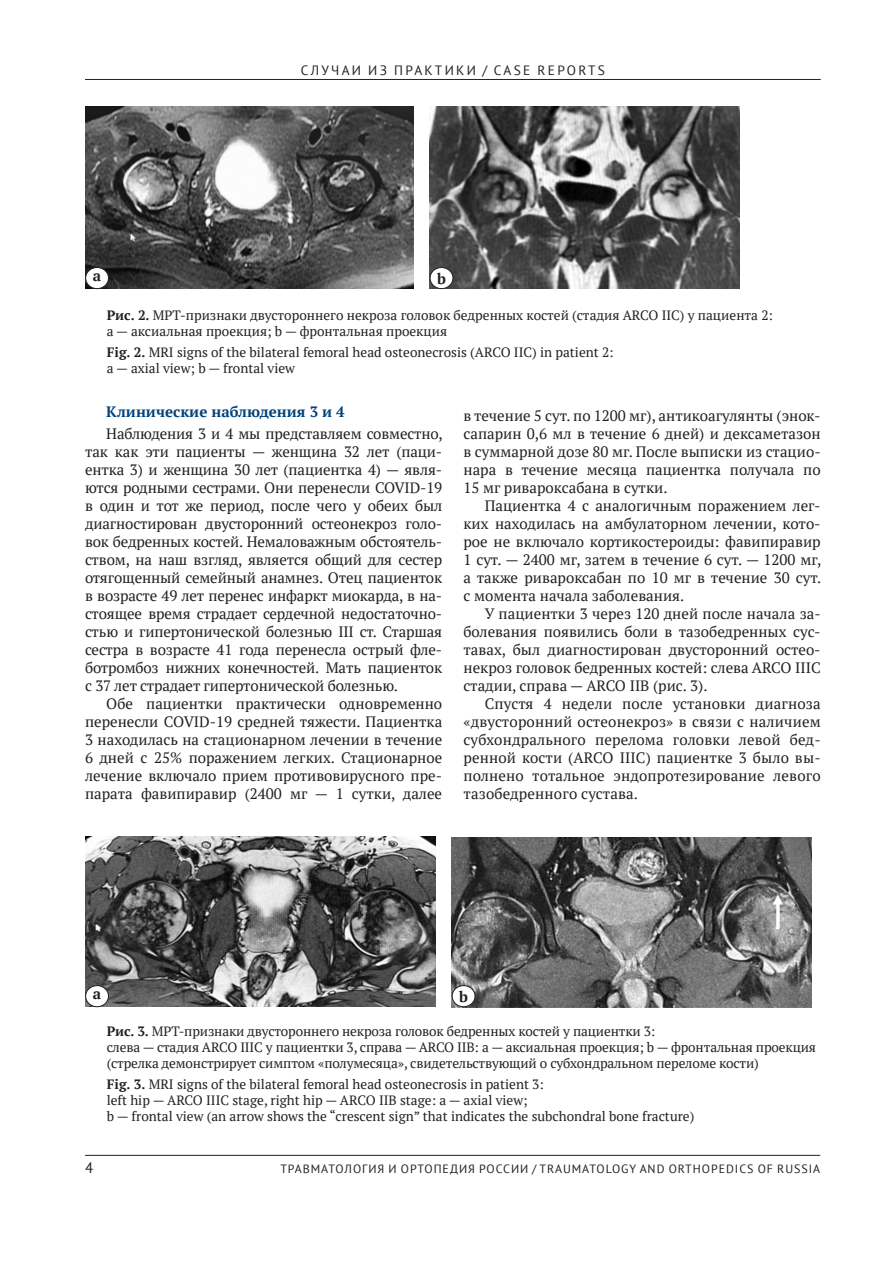
<style>
.page{position:relative;width:893px;height:1263px;background:#fff}
.page>*{position:absolute;margin:0;border:0;box-sizing:border-box;transform-origin:0 0}
.t1{font:15px/18px "PT Serif";color:#231f20;text-align:justify}
.t2{font:700 15px "PT Serif";color:#00427a}
.t3{font:700 15px "PT Serif";color:#231f20}
.t4{font:15px "PT Sans";color:#231f20}
.t5{font:13.5px/16.2px "PT Serif";color:#231f20}
.t6{font:13.5px "PT Sans";letter-spacing:.17em;color:#231f20}
.t7{font:12px "PT Sans";letter-spacing:.08em;color:#231f20}
.s1{font-weight:700}
</style>
<div class="page">
<hr style="left:85px;top:79px;width:736px;height:1px;background:#231f20">
<hr style="left:85px;top:1155px;width:735px;height:1px;background:#231f20">
<img style="left:85px;top:837px;width:351px;height:170px">
<img style="left:452px;top:837px;width:360px;height:170px">
<img style="left:85px;top:106px;width:329px;height:183px">
<img style="left:430px;top:106px;width:310px;height:183px">
<div style="left:86px;top:267px;width:22px;height:22px;background:#fff;border-radius:50%"></div>
<div style="left:85px;top:267px;width:24px;height:22px;border:1px solid #231f20;border-radius:50%"></div>
<div style="left:430px;top:267px;width:23px;height:22px;background:#fff;border-radius:50%"></div>
<div style="left:430px;top:267px;width:23px;height:22px;border:1px solid #231f20;border-radius:50%"></div>
<div style="left:86px;top:985px;width:22px;height:22px;background:#fff;border-radius:50%"></div>
<div style="left:85px;top:985px;width:24px;height:22px;border:1px solid #231f20;border-radius:50%"></div>
<div style="left:452px;top:985px;width:23px;height:22px;background:#fff;border-radius:50%"></div>
<div style="left:452px;top:985px;width:23px;height:22px;border:1px solid #231f20;border-radius:50%"></div>
<p class="t6" style="left:301px;top:61px;width:304px">СЛУЧАИ ИЗ ПРАКТИКИ / CASE REPORTS</p>
<p class="t3" style="left:93px;top:268px;width:10px">а</p>
<p class="t3" style="left:437px;top:270px;width:10px">b</p>
<p class="t5" style="left:107px;top:308px;width:668px"><span class="s1">Рис. 2.</span> МРТ-признаки двустороннего некроза головок бедренных костей (стадия ARCO IIC) у пациента 2: a — аксиальная проекция; b — фронтальная проекция</p>
<p class="t5" style="left:107px;top:344px;width:508px"><span class="s1">Fig. 2.</span> MRI signs of the bilateral femoral head osteonecrosis (ARCO IIC) in patient 2: a — axial view; b — frontal view</p>
<p class="t2" style="left:106px;top:403px;width:240px">Клинические наблюдения 3 и 4</p>
<p class="t1" style="left:85px;top:425px;width:359px;text-indent:21px">Наблюдения 3 и 4 мы представляем совместно, так как эти пациенты — женщина 32 лет (паци&shy;ентка 3) и женщина 30 лет (пациентка 4) — явля&shy;ются родными сестрами. Они перенесли COVID-19 в один и тот же период, после чего у обеих был диагностирован двусторонний остеонекроз голо&shy;вок бедренных костей. Немаловажным обстоятель&shy;ством, на наш взгляд, является общий для сестер отягощенный семейный анамнез. Отец пациенток в возрасте 49 лет перенес инфаркт миокарда, в на&shy;стоящее время страдает сердечной недостаточно&shy;стью и гипертонической болезнью III ст. Старшая сестра в возрасте 41 года перенесла острый фле&shy;ботромбоз нижних конечностей. Мать пациенток с 37 лет страдает гипертонической болезнью.</p>
<p class="t1" style="left:85px;top:695px;width:359px;text-indent:21px">Обе пациентки практически одновременно перенесли COVID-19 средней тяжести. Пациентка 3 находилась на стационарном лечении в течение 6 дней с 25% поражением легких. Стационарное лечение включало прием противовирусного пре&shy;парата фавипиравир (2400 мг — 1 сутки, далее</p>
<p class="t1" style="left:463px;top:407px;width:359px;text-align:left">в течение 5 сут. по 1200 мг), антикоагулянты (энок&shy;сапарин 0,6 мл в течение 6 дней) и дексаметазон в суммарной дозе 80 мг. После выписки из стацио&shy;нара в течение месяца пациентка получала по 15 мг ривароксабана в сутки.</p>
<p class="t1" style="left:463px;top:497px;width:359px;text-indent:21px">Пациентка 4 с аналогичным поражением лег&shy;ких находилась на амбулаторном лечении, кото&shy;рое не включало кортикостероиды: фавипиравир 1 сут. — 2400 мг, затем в течение 6 сут. — 1200 мг, а также ривароксабан по 10 мг в течение 30 сут. с момента начала заболевания.</p>
<p class="t1" style="left:463px;top:605px;width:359px;text-align:left;text-indent:21px">У пациентки 3 через 120 дней после начала за&shy;болевания появились боли в тазобедренных сус&shy;тавах, был диагностирован двусторонний остео&shy;некроз головок бедренных костей: слева ARCO IIIC стадии, справа — ARCO IIB (рис. 3).</p>
<p class="t1" style="left:463px;top:695px;width:359px;text-align:left;text-indent:21px">Спустя 4 недели после установки диагноза «двусторонний остеонекроз» в связи с наличием субхондрального перелома головки левой бед&shy;ренной кости (ARCO IIIC) пациентке 3 было вы&shy;полнено тотальное эндопротезирование левого тазобедренного сустава.</p>
<p class="t3" style="left:93px;top:986px;width:10px">а</p>
<p class="t3" style="left:459px;top:988px;width:10px">b</p>
<p class="t5" style="left:107px;top:1023px;width:711px"><span class="s1">Рис. 3.</span> МРТ-признаки двустороннего некроза головок бедренных костей у пациентки 3:<br>слева — стадия ARCO IIIC у пациентки 3, справа — ARCO IIB: a — аксиальная проекция; b — фронтальная проекция (стрелка демонстрирует симптом «полумесяца», свидетельствующий о субхондральном переломе кости)</p>
<p class="t5" style="left:107px;top:1076px;width:589px"><span class="s1">Fig. 3.</span> MRI signs of the bilateral femoral head osteonecrosis in patient 3:<br>left hip — ARCO IIIC stage, right hip — ARCO IIB stage: a — axial view;<br>b — frontal view (an arrow shows the “crescent sign” that indicates the subchondral bone fracture)</p>
<p class="t4" style="left:85px;top:1158px;width:10px">4</p>
<p class="t7" style="left:280px;top:1161px;width:311px">ТРАВМАТОЛОГИЯ И ОРТОПЕДИЯ РОССИИ / TRAUMATO</p>
<p class="t7" style="left:606px;top:1161px;width:72px">LOGY AND ORT</p>
<p class="t7" style="left:693px;top:1161px;width:18px">HOPE</p>
<p class="t7" style="left:726px;top:1161px;width:95px">DICS OF RUSSIA</p>
</div>
